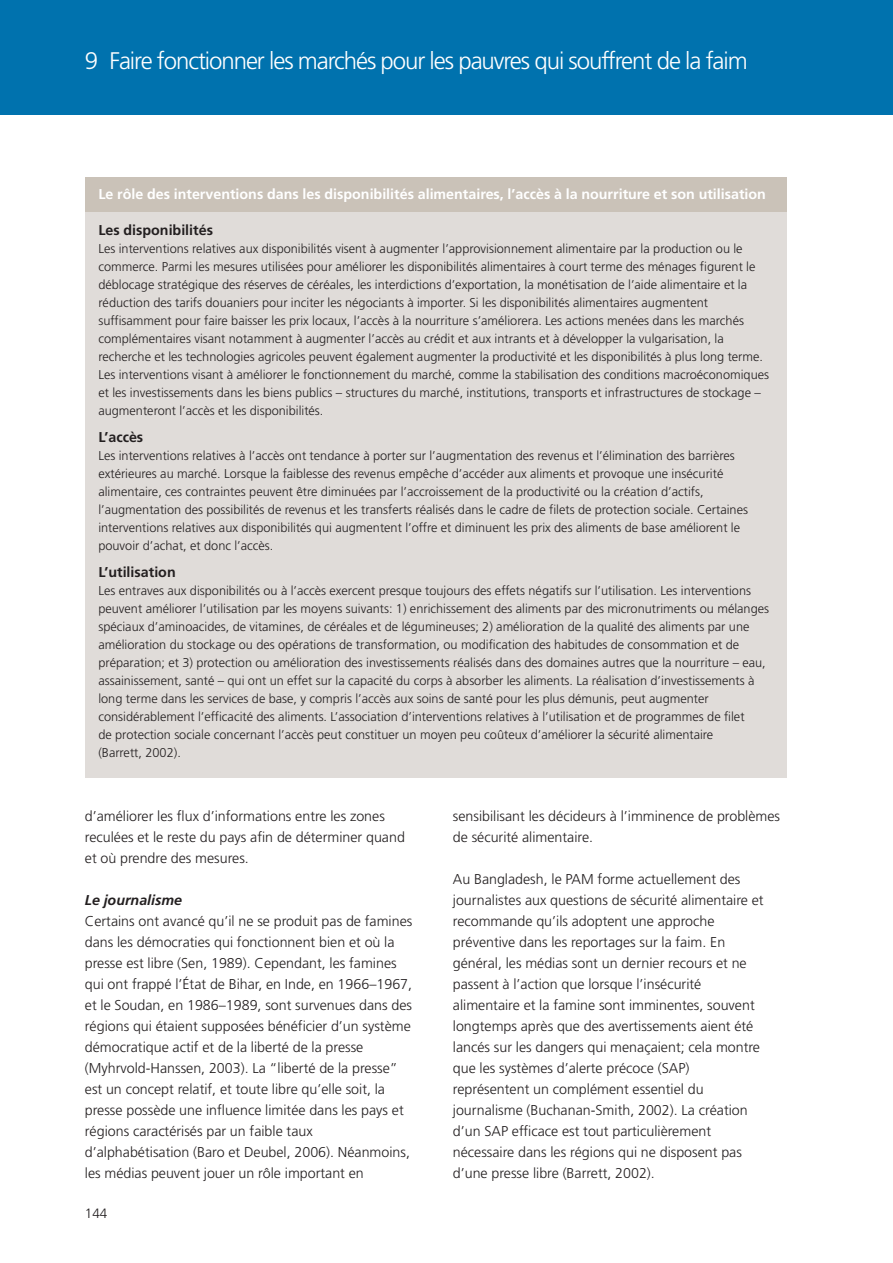
<style>
.page{position:relative;width:893px;height:1263px;background:#fff}
.page>*{position:absolute;margin:0;border:0;box-sizing:border-box;transform-origin:0 0}
.t1{font:300 24px "Frutiger";letter-spacing:-.045em;color:#fff}
.t2{font:300 14.25px/21px "Frutiger";color:#231f20}
.t3{font:700 14.25px "Frutiger";color:#fff}
.t4{font:700 14.25px "Frutiger";color:#231f20}
.t5{font:italic 700 14.25px "Frutiger";color:#231f20}
.t6{font:300 13.5px "Frutiger";color:#231f20}
.t7{font:300 12.75px/18px "Frutiger";color:#231f20}
</style>
<div class="page">
<div style="left:0;top:0;width:892px;height:115px;background:#0072ae"></div>
<div style="left:85px;top:177px;width:701px;height:601px;background:#e0dcd9"></div>
<div style="left:85px;top:177px;width:701px;height:34px;background:#cac2b8"></div>
<h1 class="t1" style="left:85px;top:51px;width:664px">9 Faire fonctionner les marchés pour les pauvres qui souffrent de la faim</h1>
<p class="t3" style="left:98px;top:189px;width:669px">Le rôle des interventions dans les disponibilités alimentaires, l’accès à la nourriture et son utilisation</p>
<p class="t4" style="left:98px;top:225px;width:116px">Les disponibilités</p>
<p class="t7" style="left:98px;top:241px;width:672px">Les interventions relatives aux disponibilités visent à augmenter l’approvisionnement alimentaire par la production ou le commerce. Parmi les mesures utilisées pour améliorer les disponibilités alimentaires à court terme des ménages figurent le déblocage stratégique des réserves de céréales, les interdictions d’exportation, la monétisation de l’aide alimentaire et la réduction des tarifs douaniers pour inciter les négociants à importer. Si les disponibilités alimentaires augmentent suffisamment pour faire baisser les prix locaux, l’accès à la nourriture s’améliorera. Les actions menées dans les marchés complémentaires visant notamment à augmenter l’accès au crédit et aux intrants et à développer la vulgarisation, la recherche et les technologies agricoles peuvent également augmenter la productivité et les disponibilités à plus long terme.<br>Les interventions visant à améliorer le fonctionnement du marché, comme la stabilisation des conditions macroéconomiques et les investissements dans les biens publics – structures du marché, institutions, transports et infrastructures de stockage – augmenteront l’accès et les disponibilités.</p>
<p class="t4" style="left:98px;top:432px;width:46px">L’accès</p>
<p class="t7" style="left:98px;top:448px;width:651px">Les interventions relatives à l’accès ont tendance à porter sur l’augmentation des revenus et l’élimination des barrières extérieures au marché. Lorsque la faiblesse des revenus empêche d’accéder aux aliments et provoque une insécurité alimentaire, ces contraintes peuvent être diminuées par l’accroissement de la productivité ou la création d’actifs, l’augmentation des possibilités de revenus et les transferts réalisés dans le cadre de filets de protection sociale. Certaines interventions relatives aux disponibilités qui augmentent l’offre et diminuent les prix des aliments de base améliorent le pouvoir d’achat, et donc l’accès.</p>
<p class="t4" style="left:98px;top:567px;width:79px">L’utilisation</p>
<p class="t7" style="left:98px;top:583px;width:672px">Les entraves aux disponibilités ou à l’accès exercent presque toujours des effets négatifs sur l’utilisation. Les interventions peuvent améliorer l’utilisation par les moyens suivants: 1) enrichissement des aliments par des micronutriments ou mélanges spéciaux d’aminoacides, de vitamines, de céréales et de légumineuses; 2) amélioration de la qualité des aliments par une amélioration du stockage ou des opérations de transformation, ou modification des habitudes de consommation et de préparation; et 3) protection ou amélioration des investissements réalisés dans des domaines autres que la nourriture – eau, assainissement, santé – qui ont un effet sur la capacité du corps à absorber les aliments. La réalisation d’investissements à long terme dans les services de base, y compris l’accès aux soins de santé pour les plus démunis, peut augmenter considérablement l’efficacité des aliments. L’association d’interventions relatives à l’utilisation et de programmes de filet<br>de protection sociale concernant l’accès peut constituer un moyen peu coûteux d’améliorer la sécurité alimentaire<br>(Barrett, 2002).</p>
<p class="t2" style="left:85px;top:806px;width:321px">d’améliorer les flux d’informations entre les zones reculées et le reste du pays afin de déterminer quand et où prendre des mesures.</p>
<p class="t5" style="left:85px;top:894px;width:99px">Le journalisme</p>
<p class="t2" style="left:85px;top:911px;width:329px">Certains ont avancé qu’il ne se produit pas de famines dans les démocraties qui fonctionnent bien et où la presse est libre (Sen, 1989). Cependant, les famines qui ont frappé l’État de Bihar, en Inde, en 1966–1967, et le Soudan, en 1986–1989, sont survenues dans des régions qui étaient supposées bénéficier d’un système démocratique actif et de la liberté de la presse (Myhrvold-Hanssen, 2003). La “liberté de la presse” est un concept relatif, et toute libre qu’elle soit, la presse possède une influence limitée dans les pays et régions caractérisés par un faible taux d’alphabétisation (Baro et Deubel, 2006). Néanmoins, les médias peuvent jouer un rôle important en</p>
<p class="t6" style="left:85px;top:1208px;width:24px">144</p>
<p class="t2" style="left:453px;top:806px;width:329px">sensibilisant les décideurs à l’imminence de problèmes de sécurité alimentaire.</p>
<p class="t2" style="left:453px;top:869px;width:312px">Au Bangladesh, le PAM forme actuellement des journalistes aux questions de sécurité alimentaire et recommande qu’ils adoptent une approche préventive dans les reportages sur la faim. En général, les médias sont un dernier recours et ne passent à l’action que lorsque l’insécurité alimentaire et la famine sont imminentes, souvent longtemps après que des avertissements aient été lancés sur les dangers qui menaçaient; cela montre que les systèmes d’alerte précoce (SAP) représentent un complément essentiel du journalisme (Buchanan-Smith, 2002). La création d’un SAP efficace est tout particulièrement nécessaire dans les régions qui ne disposent pas d’une presse libre (Barrett, 2002).</p>
</div>
